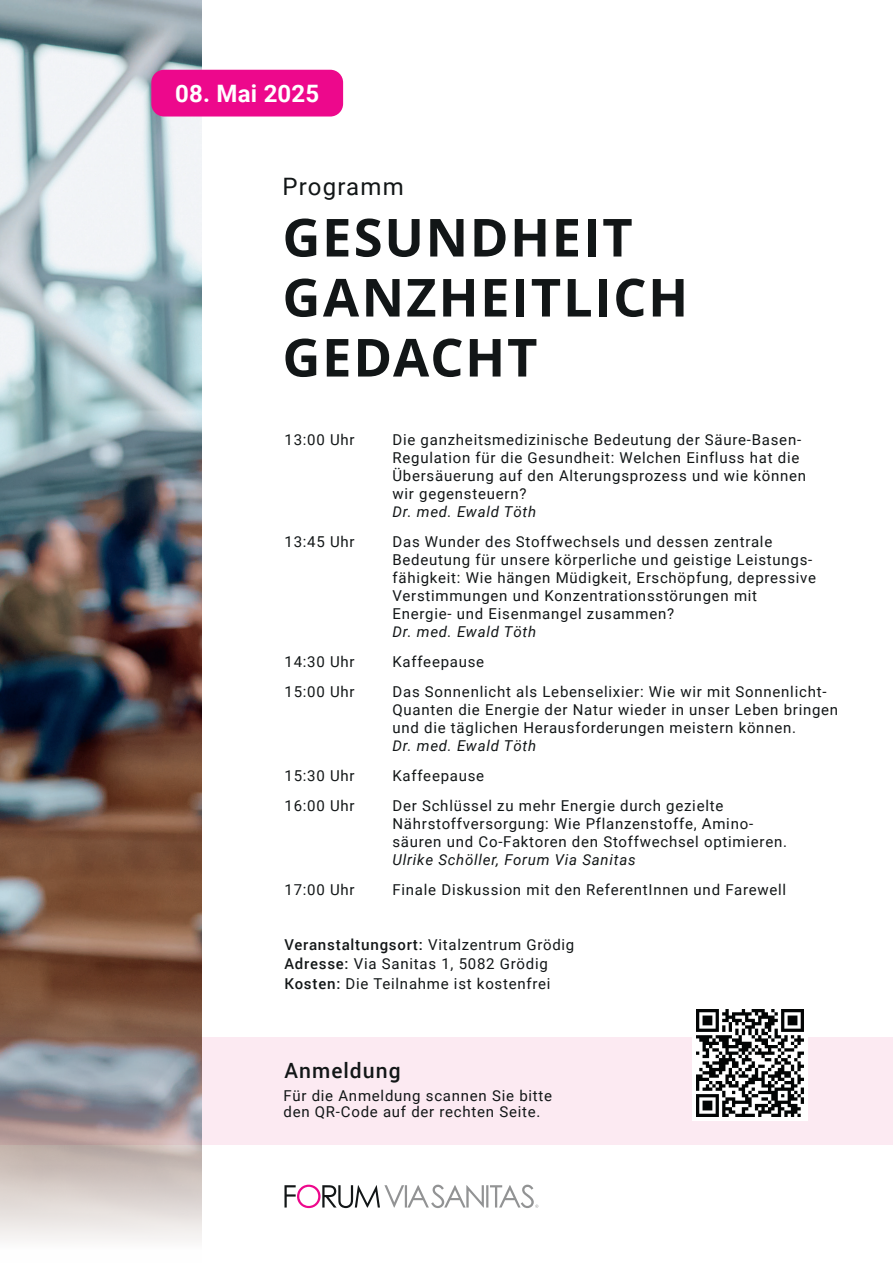
<style>
.page{position:relative;width:893px;height:1263px;background:#fff}
.page>*{position:absolute;margin:0;border:0;box-sizing:border-box;transform-origin:0 0}
.t1{font:700 52.5px "Open Sans";letter-spacing:.03em;color:#121617}
.Fliesstext_Folder{font:700 24px "Roboto";letter-spacing:.005em;color:#fff}
.t2{font:24px "Roboto";letter-spacing:.05em;color:#121617}
.t3{font:500 21px "Roboto";letter-spacing:.05em;color:#121617}
.t4{font:15px/18px "Roboto";letter-spacing:.05em;color:#121617}
.t5{font:500 15px "Roboto";letter-spacing:.05em;color:#121617}
.s1{font-style:italic}
.s2{font-weight:400}
.s3{font-weight:500}
</style>
<div class="page">
<div style="left:0;top:1037px;width:893px;height:107px;background:#fceaf2"></div>
<img style="left:0;top:0;width:201px;height:1241px">
<svg style="left:284px;top:1185px;width:254px;height:23px"></svg>
<div style="left:692px;top:1005px;width:116px;height:115px;background:#fff"></div>
<img style="left:697px;top:1009px;width:106px;height:107px">
<div style="left:151px;top:70px;width:192px;height:47px;background:#ed088c;border-radius:13px"></div>
<p class="Fliesstext_Folder" style="left:175px;top:77px;width:145px">08. Mai 2025</p>
<p class="t2" style="left:282px;top:170px;width:123px">Programm</p>
<p class="t1" style="left:282px;top:200px;width:352px">GESUNDHEIT</p>
<p class="t1" style="left:282px;top:260px;width:407px">GANZHEITLICH</p>
<p class="t1" style="left:282px;top:320px;width:257px">GEDACHT</p>
<p class="t4" style="left:284px;top:430px;width:72px">13:00 Uhr</p>
<p class="t4" style="left:392px;top:430px;width:410px">Die ganzheitsmedizinische Bedeutung der Säure-Basen-<br>Regulation für die Gesundheit: Welchen Einfluss hat die</p>
<p class="t4" style="left:392px;top:466px;width:415px">Übersäuerung auf den Alterungsprozess und wie können</p>
<p class="t4" style="left:392px;top:484px;width:145px">wir gegensteuern?<br><span class="s1">Dr. med. Ewald Töth</span></p>
<p class="t4" style="left:284px;top:532px;width:72px">13:45 Uhr</p>
<p class="t4" style="left:392px;top:532px;width:421px">Das Wunder des Stoffwechsels und dessen zentrale<br>Bedeutung für unsere körperliche und geistige Leistungs-</p>
<p class="t4" style="left:392px;top:568px;width:425px">fähigkeit: Wie hängen Müdigkeit, Erschöpfung, depressive</p>
<p class="t4" style="left:392px;top:586px;width:366px">Verstimmungen und Konzentrationsstörungen mit<br>Energie- und Eisenmangel zusammen?<br><span class="s1">Dr. med. Ewald Töth</span></p>
<p class="t4" style="left:284px;top:652px;width:72px">14:30 Uhr</p>
<p class="t4" style="left:392px;top:652px;width:93px">Kaffeepause</p>
<p class="t4" style="left:284px;top:682px;width:72px">15:00 Uhr</p>
<p class="t4" style="left:392px;top:682px;width:447px">Das Sonnenlicht als Lebenselixier: Wie wir mit Sonnenlicht-Quanten die Energie der Natur wieder in unser Leben bringen und die täglichen Herausforderungen meistern können.<br><span class="s1">Dr. med. Ewald Töth</span></p>
<p class="t4" style="left:284px;top:766px;width:72px">15:30 Uhr</p>
<p class="t4" style="left:392px;top:766px;width:93px">Kaffeepause</p>
<p class="t4" style="left:284px;top:796px;width:72px">16:00 Uhr</p>
<p class="t4" style="left:392px;top:796px;width:362px">Der Schlüssel zu mehr Energie durch gezielte<br>Nährstoffversorgung: Wie Pflanzenstoffe, Amino-</p>
<p class="t4" style="left:392px;top:832px;width:396px">säuren und Co-Faktoren den Stoffwechsel optimieren.<br><span class="s1">Ulrike Schöller, Forum Via Sanitas</span></p>
<p class="t4" style="left:284px;top:880px;width:72px">17:00 Uhr</p>
<p class="t4" style="left:392px;top:880px;width:395px">Finale Diskussion mit den ReferentInnen und Farewell</p>
<p class="t5" style="left:284px;top:934px;width:291px">Veranstaltungsort: <span class="s2">Vitalzentrum Grödig</span></p>
<p class="t4" style="left:284px;top:954px;width:265px"><span class="s3">Adresse:</span> Via Sanitas 1, 5082 Grödig</p>
<p class="t4" style="left:284px;top:974px;width:267px"><span class="s3">Kosten:</span> Die Teilnahme ist kostenfrei</p>
<p class="t3" style="left:284px;top:1056px;width:118px">Anmeldung</p>
<p class="t4" style="left:283px;top:1086px;width:270px">Für die Anmeldung scannen Sie bitte</p>
<p class="t4" style="left:283px;top:1102px;width:258px">den QR-Code auf der rechten Seite.</p>
</div>
